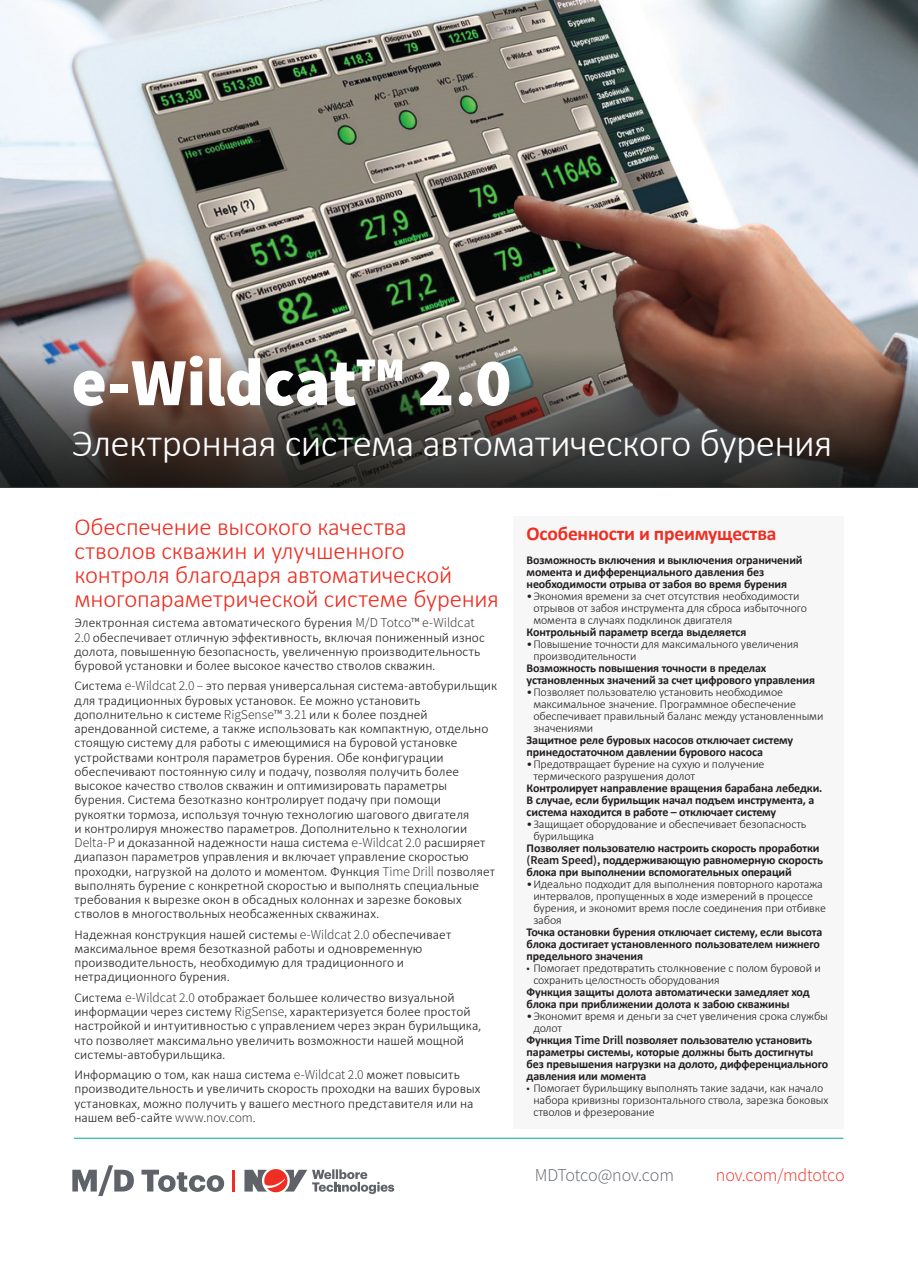
<style>
.page{position:relative;width:918px;height:1263px;background:#fff}
.page>*{position:absolute;margin:0;border:0;box-sizing:border-box;transform-origin:0 0}
.Headline_Over_Image{font:900 67.5px "Source Sans Pro";letter-spacing:-.01em;color:#fff}
.Headline_Over_Image-2{font:300 39px "Calibri";letter-spacing:-.015em;color:#fff}
.Body_Text__Source_Sa{font:300 24.75px/24px "Calibri";letter-spacing:-.005em;color:#ee2e22}
.Sub_Head_1__Source_S{font:700 19.5px "Calibri";letter-spacing:-.01em;color:#ee2e22}
.t1{font:300 18px "Source Sans Pro";letter-spacing:-.01em;color:#5f6369}
.t2{font:300 18px "Source Sans Pro";letter-spacing:-.01em;color:#ee2e22}
.Body_Text__Source_Sa-2{font:300 13.5px/14.2px "Calibri";letter-spacing:.005em;color:#231f20}
.Bulleted_Text_Bold{font:700 12px/12px "Calibri";letter-spacing:-.01em;color:#231f20}
.Bulleted_Text__Sourc{font:300 12px/12px "Calibri";letter-spacing:-.01em;color:#231f20}
.s1{font-family:"Source Sans Pro"}
.s2{font-family:"Source Sans Pro";font-weight:600}
</style>
<div class="page">
<img style="left:0;top:1px;width:918px;height:321px">
<img style="left:0;top:322px;width:918px;height:166px">
<div style="left:513px;top:516px;width:330px;height:612px;background:#f7f7f7"></div>
<hr style="left:74px;top:1138px;width:769px;height:1px;background:#00aca0">
<hr style="left:232px;top:1170px;width:3px;height:21px;background:#ee2e22">
<svg style="left:244px;top:1169px;width:150px;height:25px"></svg>
<svg style="left:72px;top:1165px;width:62px;height:31px"></svg>
<svg style="left:141px;top:1169px;width:83px;height:23px"></svg>
<p class="Headline_Over_Image" style="left:72px;top:339px;width:442px">e-Wildcat™ 2.0</p>
<p class="Headline_Over_Image-2" style="left:72px;top:419px;width:762px">Электронная система автоматического бурения</p>
<p class="Body_Text__Source_Sa" style="left:75px;top:515px;width:426px">Обеспечение высокого качества<br>стволов скважин и улучшенного контроля благодаря автоматической многопараметрической системе бурения</p>
<p class="Body_Text__Source_Sa-2" style="left:75px;top:616px;width:412px">Электронная система автоматического бурения <span class="s1">M/D Totco™ e-Wildcat 2.0</span> обеспечивает отличную эффективность, включая пониженный износ долота, повышенную безопасность, увеличенную производительность буровой установки и более высокое качество стволов скважин.</p>
<p class="Body_Text__Source_Sa-2" style="left:75px;top:679px;width:424px">Система <span class="s1">e-Wildcat 2.0 –</span> это первая универсальная система-автобурильщик для традиционных буровых установок. Ее можно установить дополнительно к системе <span class="s1">RigSense™ 3.21</span> или к более поздней арендованной системе, а также использовать как компактную, отдельно стоящую систему для работы с имеющимися на буровой установке устройствами контроля параметров бурения. Обе конфигурации обеспечивают постоянную силу и подачу, позволяя получить более высокое качество стволов скважин и оптимизировать параметры бурения. Система безотказно контролирует подачу при помощи<br>рукоятки тормоза, используя точную технологию шагового двигателя<br>и контролируя множество параметров. Дополнительно к технологии <span class="s1">Delta-P</span> и доказанной надежности наша система <span class="s1">e-Wildcat 2.0</span> расширяет диапазон параметров управления и включает управление скоростью проходки, нагрузкой на долото и моментом. Функция <span class="s1">Time Drill</span> позволяет выполнять бурение с конкретной скоростью и выполнять специальные требования к вырезке окон в обсадных колоннах и зарезке боковых стволов в многоствольных необсаженных скважинах.</p>
<p class="Body_Text__Source_Sa-2" style="left:75px;top:927px;width:378px">Надежная конструкция нашей системы <span class="s1">e-Wildcat 2.0</span> обеспечивает максимальное время безотказной работы и одновременную производительность, необходимую для традиционного и нетрадиционного бурения.</p>
<p class="Body_Text__Source_Sa-2" style="left:75px;top:990px;width:409px">Система <span class="s1">e-Wildcat 2.0</span> отображает большее количество визуальной информации через систему <span class="s1">RigSense,</span> характеризуется более простой настройкой и интуитивностью с управлением через экран бурильщика, что позволяет максимально увеличить возможности нашей мощной системы-автобурильщика.</p>
<p class="Body_Text__Source_Sa-2" style="left:75px;top:1067px;width:407px">Информацию о том, как наша система <span class="s1">e-Wildcat 2.0</span> может повысить производительность и увеличить скорость проходки на ваших буровых установках, можно получить у вашего местного представителя или на нашем веб-сайте <span class="s1">www.nov.com.</span></p>
<p class="Sub_Head_1__Source_S" style="left:527px;top:519px;width:251px">Особенности и преимущества</p>
<p class="Bulleted_Text_Bold" style="left:527px;top:554px;width:278px">Возможность включения и выключения ограничений момента и дифференциального давления без необходимости отрыва от забоя во время бурения</p>
<p class="Bulleted_Text__Sourc" style="left:533px;top:590px;width:275px;text-indent:-7px">•Экономия времени за счет отсутствия необходимости отрывов от забоя инструмента для сброса избыточного момента в случаях подклинок двигателя</p>
<p class="Bulleted_Text_Bold" style="left:527px;top:626px;width:221px">Контрольный параметр всегда выделяется</p>
<p class="Bulleted_Text__Sourc" style="left:533px;top:638px;width:267px;text-indent:-7px">•Повышение точности для максимального увеличения производительности</p>
<p class="Bulleted_Text_Bold" style="left:527px;top:662px;width:290px">Возможность повышения точности в пределах установленных значений за счет цифрового управления</p>
<p class="Bulleted_Text__Sourc" style="left:533px;top:686px;width:292px;text-indent:-7px">•Позволяет пользователю установить необходимое максимальное значение. Программное обеспечение обеспечивает правильный баланс между установленными значениями</p>
<p class="Bulleted_Text_Bold" style="left:527px;top:734px;width:268px">Защитное реле буровых насосов отключает систему принедостаточном давлении бурового насоса</p>
<p class="Bulleted_Text__Sourc" style="left:533px;top:758px;width:233px;text-indent:-7px">•Предотвращает бурение на сухую и получение термического разрушения долот</p>
<p class="Bulleted_Text_Bold" style="left:527px;top:782px;width:297px">Контролирует направление вращения барабана лебедки.<br>В случае, если бурильщик начал подъем инструмента, а система находится в работе – отключает систему</p>
<p class="Bulleted_Text__Sourc" style="left:533px;top:818px;width:275px;text-indent:-7px">•Защищает оборудование и обеспечивает безопасность бурильщика</p>
<p class="Bulleted_Text_Bold" style="left:527px;top:842px;width:298px">Позволяет пользователю настроить скорость проработки <span class="s2">(Ream Speed),</span> поддерживающую равномерную скорость блока при выполнении вспомогательных операций</p>
<p class="Bulleted_Text__Sourc" style="left:533px;top:878px;width:294px;text-indent:-7px">•Идеально подходит для выполнения повторного каротажа интервалов, пропущенных в ходе измерений в процессе бурения, и экономит время после соединения при отбивке забоя</p>
<p class="Bulleted_Text_Bold" style="left:527px;top:926px;width:297px">Точка остановки бурения отключает систему, если высота блока достигает установленного пользователем нижнего предельного значения</p>
<p class="Bulleted_Text__Sourc" style="left:533px;top:962px;width:289px;text-indent:-7px"><span class="s1">•</span> Помогает предотвратить столкновение с полом буровой и сохранить целостность оборудования</p>
<p class="Bulleted_Text_Bold" style="left:527px;top:986px;width:285px">Функция защиты долота автоматически замедляет ход блока при приближении долота к забою скважины</p>
<p class="Bulleted_Text__Sourc" style="left:533px;top:1010px;width:296px;text-indent:-7px">•Экономит время и деньги за счет увеличения срока службы долот</p>
<p class="Bulleted_Text_Bold" style="left:527px;top:1034px;width:303px">Функция <span class="s2">Time Drill</span> позволяет пользователю установить параметры системы, которые должны быть достигнуты без превышения нагрузки на долото, дифференциального давления или момента</p>
<p class="Bulleted_Text__Sourc" style="left:533px;top:1082px;width:297px;text-indent:-7px"><span class="s1">•</span> Помогает бурильщику выполнять такие задачи, как начало набора кривизны горизонтального ствола, зарезка боковых стволов и фрезерование</p>
<h3 class="t1" style="left:535px;top:1164px;width:141px">MDTotco@nov.com</h3>
<h3 class="t2" style="left:716px;top:1164px;width:130px">nov.com/mdtotco</h3>
</div>
